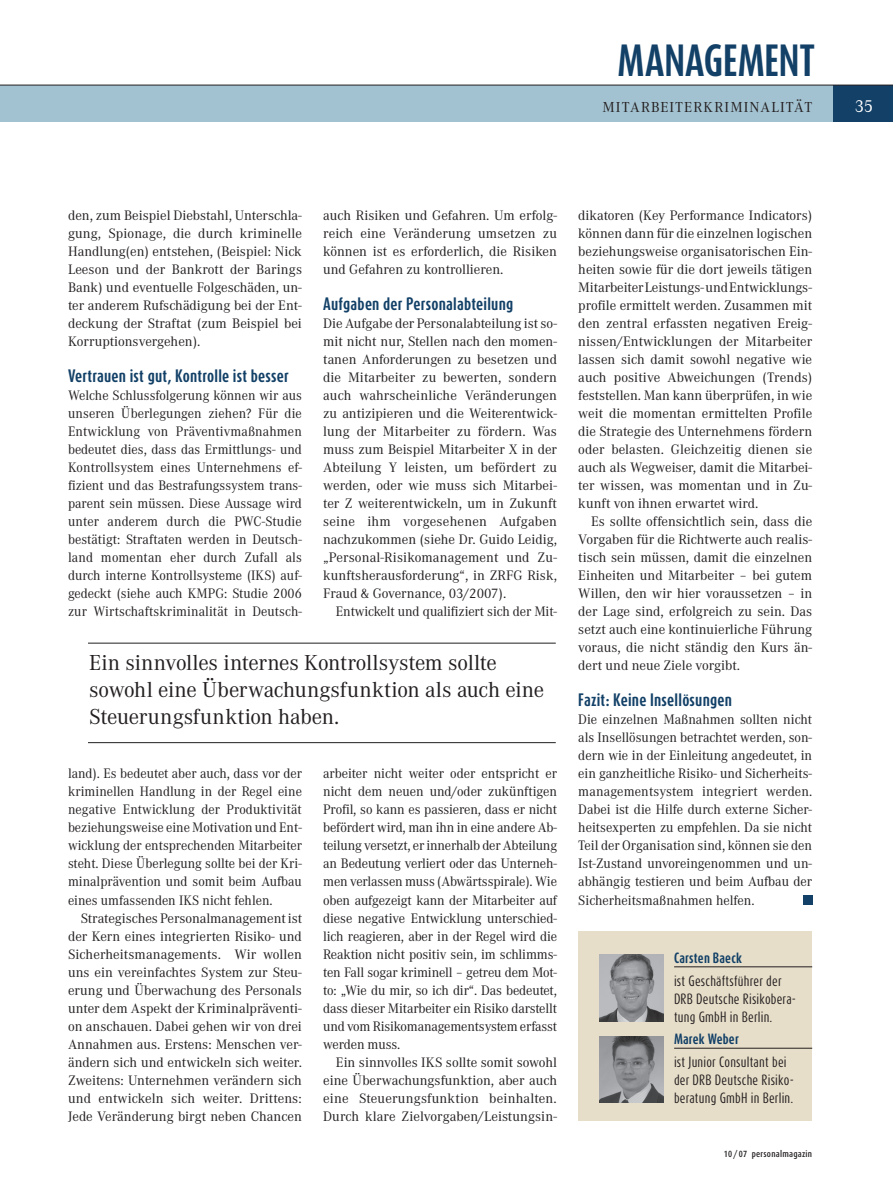
<style>
.page{position:relative;width:893px;height:1191px;background:#fff}
.page>*{position:absolute;margin:0;border:0;box-sizing:border-box;transform-origin:0 0}
.t1{font:700 37.5px "Dax Compact";letter-spacing:-.005em;color:#124067}
.t2{font:22.5px/27px "Corporate A";letter-spacing:-.01em;color:#231f20}
.t3{font:18px "Corporate A";color:#fff}
.t4{font:700 15px "Dax Compact";letter-spacing:.015em;color:#124067}
.t5{font:15px "Corporate A";letter-spacing:.075em;color:#231f20}
.t6{font:14.25px/18px "Corporate A";color:#231f20;text-align:justify}
.t7{font:14.25px/18px "Corporate A";color:#231f20;text-align:justify;scale:.96 1}
.t8{font:12.3px/18px "Dax Compact";letter-spacing:.015em;color:#231f20}
.t9{font:700 12.3px "Dax Compact";letter-spacing:.015em;color:#124067}
.t10{font:500 9px "Dax Condensed";letter-spacing:.025em;color:#231f20}
</style>
<div class="page">
<div style="left:0;top:85px;width:893px;height:36px;background:#a3c2d1"></div>
<div style="left:833px;top:85px;width:60px;height:36px;background:#124067"></div>
<hr style="left:0;top:85px;width:893px;height:1px;background:#231f20">
<div style="left:803px;top:895px;width:9px;height:9px;background:#124067"></div>
<hr style="left:88px;top:643px;width:468px;height:1px;background:#231f20">
<hr style="left:88px;top:742px;width:468px;height:1px;background:#231f20">
<div style="left:578px;top:931px;width:234px;height:189px;background:#e7dec9"></div>
<hr style="left:674px;top:966px;width:138px;height:1px;background:#231f20">
<img style="left:600px;top:955px;width:63px;height:66px">
<hr style="left:674px;top:1048px;width:138px;height:1px;background:#231f20">
<img style="left:600px;top:1036px;width:63px;height:66px">
<h1 class="t1" style="left:617px;top:36px;width:199px">MANAGEMENT</h1>
<p class="t5" style="left:603px;top:99px;width:211px">MITARBEITERKRIMINALITÄT</p>
<p class="t6" style="left:68px;top:207px;width:236px">den, zum Beispiel Diebstahl, Unterschla&shy;gung, Spionage, die durch kriminelle Handlung(en) entstehen, (Beispiel: Nick Leeson und der Bankrott der Barings Bank) und eventuelle Folgeschäden, un&shy;ter anderem Rufschädigung bei der Ent&shy;deckung der Straftat (zum Beispiel bei Korruptionsvergehen).</p>
<p class="t4" style="left:68px;top:366px;width:222px">Vertrauen ist gut, Kontrolle ist besser</p>
<p class="t7" style="left:68px;top:387px;width:245px">Welche Schlussfolgerung können wir aus unseren Überlegungen ziehen? Für die Entwicklung von Präventivmaßnahmen bedeutet dies, dass das Ermittlungs- und Kontrollsystem eines Unternehmens ef&shy;fizient und das Bestrafungssystem trans&shy;parent sein müssen. Diese Aussage wird unter anderem durch die PWC-Studie bestätigt: Straftaten werden in Deutsch&shy;land momentan eher durch Zufall als durch interne Kontrollsysteme (IKS) auf&shy;gedeckt (siehe auch KMPG: Studie 2006 zur Wirtschaftskriminalität in Deutsch-</p>
<p class="t6" style="left:323px;top:207px;width:235px">auch Risiken und Gefahren. Um erfolg&shy;reich eine Veränderung umsetzen zu können ist es erforderlich, die Risiken und Gefahren zu kontrollieren.</p>
<p class="t4" style="left:323px;top:294px;width:192px">Aufgaben der Personalabteilung</p>
<p class="t6" style="left:323px;top:315px;width:235px">Die Aufgabe der Personalabteilung ist so&shy;mit nicht nur, Stellen nach den momen&shy;tanen Anforderungen zu besetzen und die Mitarbeiter zu bewerten, sondern auch wahrscheinliche Veränderungen zu antizipieren und die Weiterentwick&shy;lung der Mitarbeiter zu fördern. Was muss zum Beispiel Mitarbeiter X in der Abteilung Y leisten, um befördert zu werden, oder wie muss sich Mitarbei&shy;ter Z weiterentwickeln, um in Zukunft seine ihm vorgesehenen Aufgaben nachzukommen (siehe Dr. Guido Leidig, „Personal-Risikomanagement und Zu&shy;kunftsherausforderung“, in ZRFG Risk, Fraud &amp; Governance, 03/2007).</p>
<p class="t6" style="left:336px;top:603px;width:223px">Entwickelt und qualifiziert sich der Mit-</p>
<h2 class="t2" style="left:89px;top:650px;width:456px">Ein sinnvolles internes Kontrollsystem sollte sowohl eine Überwachungsfunktion als auch eine<br>Steuerungsfunktion haben.</h2>
<p class="t7" style="left:68px;top:765px;width:245px">land). Es bedeutet aber auch, dass vor der kriminellen Handlung in der Regel eine negative Entwicklung der Produktivität beziehungsweise eine Motivation und Ent&shy;wicklung der entsprechenden Mitarbeiter steht. Diese Überlegung sollte bei der Kri&shy;minalprävention und somit beim Aufbau eines umfassenden IKS nicht fehlen.</p>
<p class="t6" style="left:68px;top:909px;width:236px;text-indent:13px">Strategisches Personalmanagement ist der Kern eines integrierten Risiko- und Sicherheitsmanagements. Wir wollen uns ein vereinfachtes System zur Steu&shy;erung und Überwachung des Personals unter dem Aspekt der Kriminalpräventi&shy;on anschauen. Dabei gehen wir von drei Annahmen aus. Erstens: Menschen ver&shy;ändern sich und entwickeln sich weiter.<br>Zweitens: Unternehmen verändern sich und entwickeln sich weiter. Drittens:<br>Jede Veränderung birgt neben Chancen</p>
<p class="t6" style="left:323px;top:765px;width:236px">arbeiter nicht weiter oder entspricht er nicht dem neuen und/oder zukünftigen Profil, so kann es passieren, dass er nicht befördert wird, man ihn in eine andere Ab&shy;teilung versetzt, er innerhalb der Abteilung an Bedeutung verliert oder das Unterneh&shy;men verlassen muss (Abwärtsspirale). Wie oben aufgezeigt kann der Mitarbeiter auf diese negative Entwicklung unterschied&shy;lich reagieren, aber in der Regel wird die Reaktion nicht positiv sein, im schlimms&shy;ten Fall sogar kriminell – getreu dem Mot&shy;to: „Wie du mir, so ich dir“. Das bedeutet, dass dieser Mitarbeiter ein Risiko darstellt und vom Risikomanagementsystem erfasst werden muss.</p>
<p class="t6" style="left:323px;top:1053px;width:235px;text-indent:13px">Ein sinnvolles IKS sollte somit sowohl eine Überwachungsfunktion, aber auch eine Steuerungsfunktion beinhalten.<br>Durch klare Zielvorgaben/Leistungsin-</p>
<p class="t6" style="left:578px;top:207px;width:235px">dikatoren (Key Performance Indicators) können dann für die einzelnen logischen beziehungsweise organisatorischen Ein&shy;heiten sowie für die dort jeweils tätigen Mitarbeiter Leistungs- und Entwicklungs&shy;profile ermittelt werden. Zusammen mit den zentral erfassten negativen Ereig&shy;nissen/Entwicklungen der Mitarbeiter lassen sich damit sowohl negative wie auch positive Abweichungen (Trends) feststellen. Man kann überprüfen, in wie weit die momentan ermittelten Profile die Strategie des Unternehmens fördern oder belasten. Gleichzeitig dienen sie auch als Wegweiser, damit die Mitarbei&shy;ter wissen, was momentan und in Zu&shy;kunft von ihnen erwartet wird.</p>
<p class="t6" style="left:578px;top:513px;width:235px;text-indent:13px">Es sollte offensichtlich sein, dass die Vorgaben für die Richtwerte auch realis&shy;tisch sein müssen, damit die einzelnen Einheiten und Mitarbeiter – bei gutem Willen, den wir hier voraussetzen – in der Lage sind, erfolgreich zu sein. Das setzt auch eine kontinuierliche Führung voraus, die nicht ständig den Kurs än&shy;dert und neue Ziele vorgibt.</p>
<p class="t4" style="left:578px;top:690px;width:155px">Fazit: Keine Insellösungen</p>
<p class="t6" style="left:578px;top:711px;width:235px">Die einzelnen Maßnahmen sollten nicht als Insellösungen betrachtet werden, son&shy;dern wie in der Einleitung angedeutet, in ein ganzheitliche Risiko- und Sicherheits&shy;managementsystem integriert werden.<br>Dabei ist die Hilfe durch externe Sicher&shy;heitsexperten zu empfehlen. Da sie nicht Teil der Organisation sind, können sie den Ist-Zustand unvoreingenommen und un&shy;abhängig testieren und beim Aufbau der Sicherheitsmaßnahmen helfen.</p>
<p class="t9" style="left:674px;top:950px;width:70px">Carsten Baeck</p>
<p class="t8" style="left:674px;top:971px;width:124px">ist Geschäftsführer der<br>DRB Deutsche Risikobera&shy;tung GmbH in Berlin.</p>
<p class="t9" style="left:674px;top:1031px;width:66px">Marek Weber</p>
<p class="t8" style="left:674px;top:1052px;width:121px">ist Junior Consultant bei der DRB Deutsche Risiko&shy;beratung GmbH in Berlin.</p>
<p class="t10" style="left:724px;top:1148px;width:90px">10 / 07 personalmagazin</p>
<p class="t3" style="left:855px;top:96px;width:20px">35</p>
</div>
